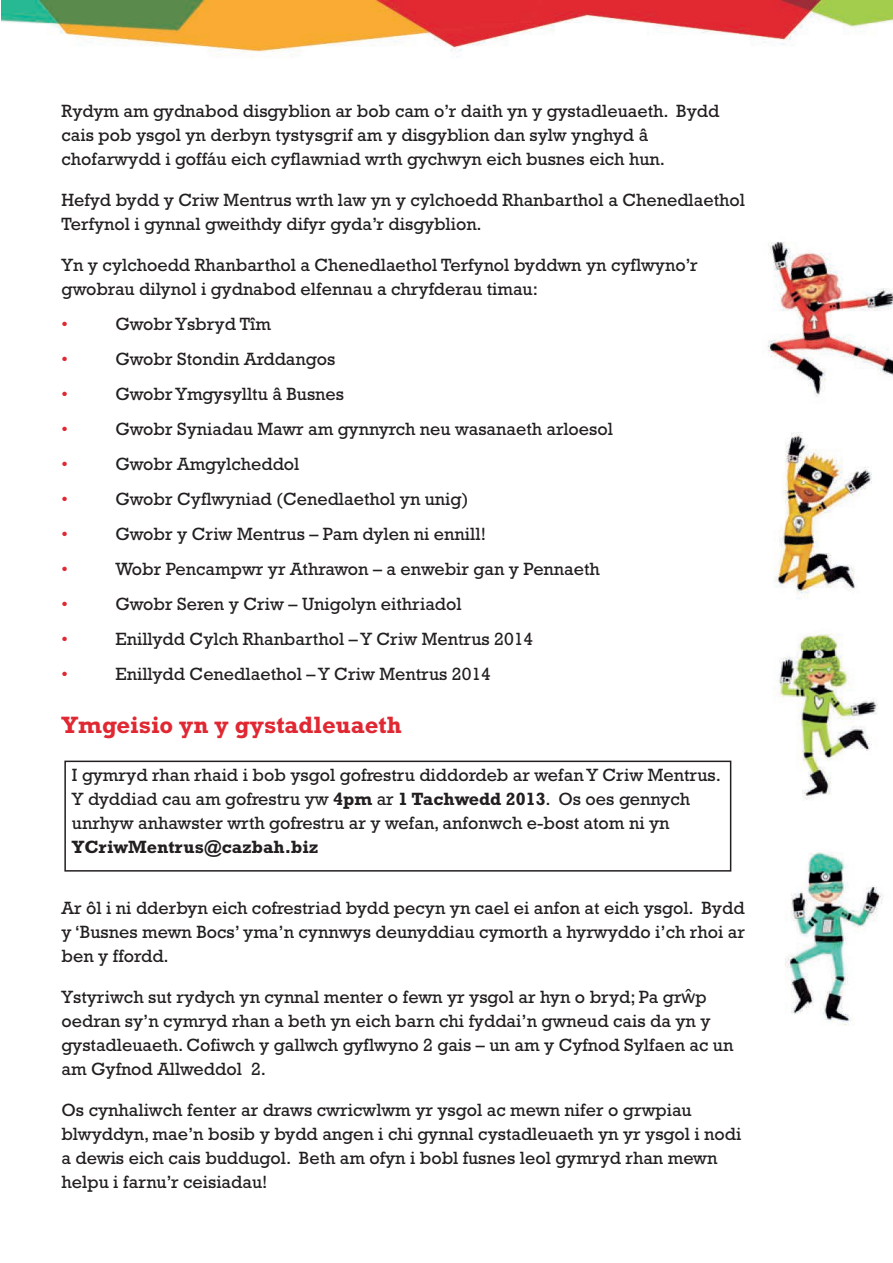
<style>
.page{position:relative;width:893px;height:1263px;background:#fff}
.page>*{position:absolute;margin:0;border:0;box-sizing:border-box;transform-origin:0 0}
.t1{font:700 24px "Rockwell";color:#e02833}
.t2{font:18px/24px "Rockwell";color:#231f20}
.t3{font:700 18px "Rockwell";color:#231f20}
.t4{font:18px "Rockwell";color:#e02833}
.s1{font-weight:700}
.s2{font-family:"Lucida Grande"}
</style>
<div class="page">
<img style="left:2px;top:0;width:891px;height:1026px">
<div style="left:33px;top:161px;width:733px;height:72px;background:#fff"></div>
<div style="left:64px;top:760px;width:667px;height:112px;border:2px solid #231f20"></div>
<p class="t2" style="left:62px;top:99px;width:659px">Rydym am gydnabod disgyblion ar bob cam o’r daith yn y gystadleuaeth. Bydd cais pob ysgol yn derbyn tystysgrif am y disgyblion dan sylw ynghyd â chofarwydd i goffáu eich cyflawniad wrth gychwyn eich busnes eich hun.</p>
<p class="t2" style="left:62px;top:188px;width:685px">Hefyd bydd y Criw Mentrus wrth law yn y cylchoedd Rhanbarthol a Chenedlaethol<br>Terfynol i gynnal gweithdy difyr gyda’r disgyblion.</p>
<p class="t2" style="left:62px;top:253px;width:638px">Yn y cylchoedd Rhanbarthol a Chenedlaethol Terfynol byddwn yn cyflwyno’r gwobrau dilynol i gydnabod elfennau a chryfderau timau:</p>
<p class="t4" style="left:62px;top:313px;width:8px">•</p>
<p class="t2" style="left:116px;top:312px;width:157px">Gwobr Ysbryd Tîm</p>
<p class="t4" style="left:62px;top:348px;width:8px">•</p>
<p class="t2" style="left:116px;top:347px;width:221px">Gwobr Stondin Arddangos</p>
<p class="t4" style="left:62px;top:383px;width:8px">•</p>
<p class="t2" style="left:116px;top:382px;width:230px">Gwobr Ymgysylltu â Busnes</p>
<p class="t4" style="left:62px;top:418px;width:8px">•</p>
<p class="t2" style="left:116px;top:417px;width:499px">Gwobr Syniadau Mawr am gynnyrch neu wasanaeth arloesol</p>
<p class="t4" style="left:62px;top:453px;width:8px">•</p>
<p class="t2" style="left:116px;top:452px;width:185px">Gwobr Amgylcheddol</p>
<p class="t4" style="left:62px;top:488px;width:8px">•</p>
<p class="t2" style="left:116px;top:487px;width:354px">Gwobr Cyflwyniad (Cenedlaethol yn unig)</p>
<p class="t4" style="left:62px;top:523px;width:8px">•</p>
<p class="t2" style="left:116px;top:522px;width:372px">Gwobr y Criw Mentrus – Pam dylen ni ennill!</p>
<p class="t4" style="left:62px;top:558px;width:8px">•</p>
<p class="t2" style="left:116px;top:557px;width:486px">Wobr Pencampwr yr Athrawon – a enwebir gan y Pennaeth</p>
<p class="t4" style="left:62px;top:593px;width:8px">•</p>
<p class="t2" style="left:116px;top:592px;width:348px">Gwobr Seren y Criw – Unigolyn eithriadol</p>
<p class="t4" style="left:62px;top:628px;width:8px">•</p>
<p class="t2" style="left:116px;top:627px;width:419px">Enillydd Cylch Rhanbarthol – Y Criw Mentrus 2014</p>
<p class="t4" style="left:62px;top:663px;width:8px">•</p>
<p class="t2" style="left:116px;top:662px;width:377px">Enillydd Cenedlaethol – Y Criw Mentrus 2014</p>
<h1 class="t1" style="left:62px;top:711px;width:342px">Ymgeisio yn y gystadleuaeth</h1>
<p class="t2" style="left:72px;top:762px;width:651px">I gymryd rhan rhaid i bob ysgol gofrestru diddordeb ar wefan Y Criw Mentrus.<br>Y dyddiad cau am gofrestru yw <span class="s1">4pm</span> ar <span class="s1">1 Tachwedd 2013</span>. Os oes gennych unrhyw anhawster wrth gofrestru ar y wefan, anfonwch e-bost atom ni yn</p>
<p class="t3" style="left:72px;top:836px;width:248px">YCriwMentrus@cazbah.biz</p>
<p class="t2" style="left:62px;top:896px;width:685px;text-align:justify">Ar ôl i ni dderbyn eich cofrestriad bydd pecyn yn cael ei anfon at eich ysgol. Bydd y ‘Busnes mewn Bocs’ yma’n cynnwys deunyddiau cymorth a hyrwyddo i’ch rhoi ar ben y ffordd.</p>
<p class="t2" style="left:62px;top:985px;width:673px">Ystyriwch sut rydych yn cynnal menter o fewn yr ysgol ar hyn o bryd; Pa gr<span class="s2">ŵ</span>p oedran sy’n cymryd rhan a beth yn eich barn chi fyddai’n gwneud cais da yn y gystadleuaeth. Cofiwch y gallwch gyflwyno 2 gais – un am y Cyfnod Sylfaen ac un am Gyfnod Allweddol 2.</p>
<p class="t2" style="left:62px;top:1098px;width:681px">Os cynhaliwch fenter ar draws cwricwlwm yr ysgol ac mewn nifer o grwpiau blwyddyn, mae’n bosib y bydd angen i chi gynnal cystadleuaeth yn yr ysgol i nodi a dewis eich cais buddugol. Beth am ofyn i bobl fusnes leol gymryd rhan mewn helpu i farnu’r ceisiadau!</p>
</div>
